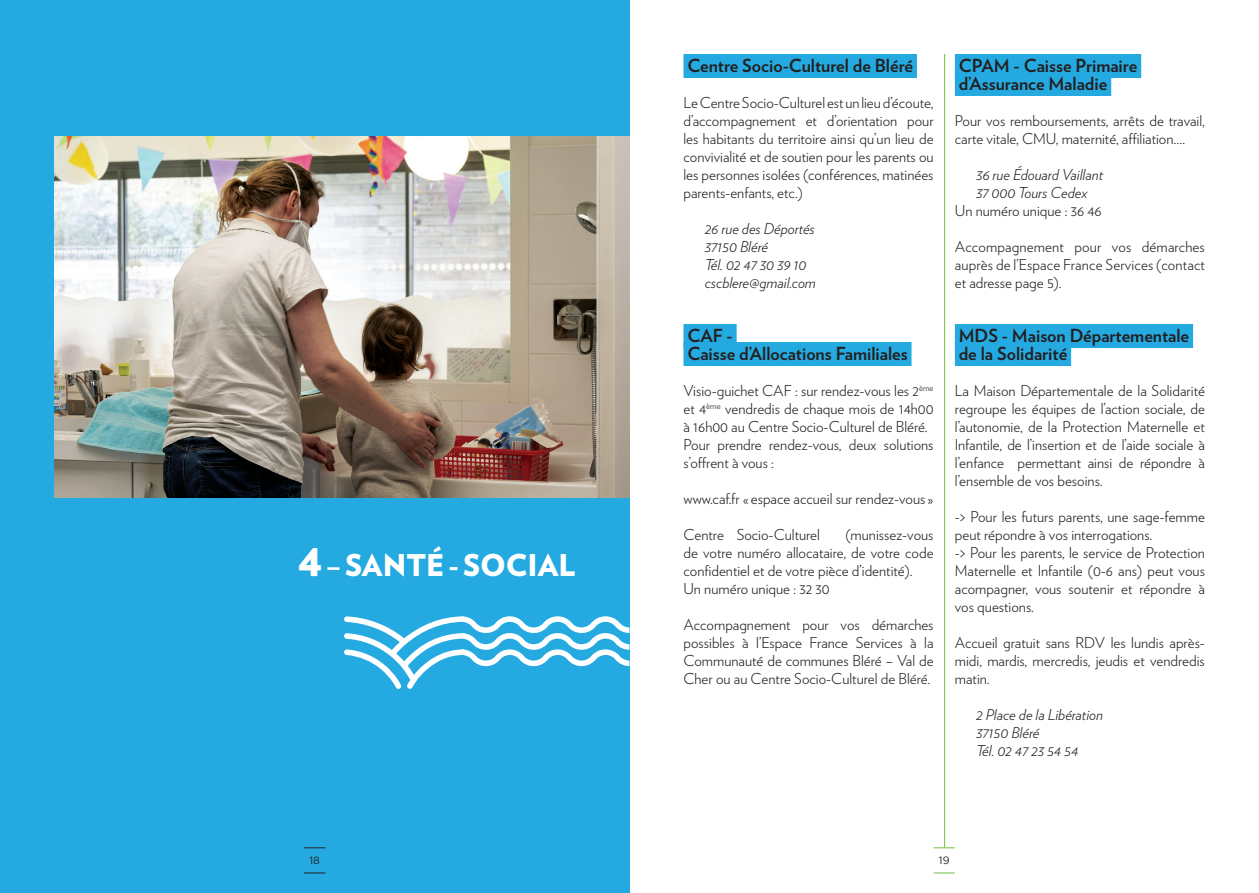
<style>
.page{position:relative;width:1259px;height:893px;background:#fff}
.page>*{position:absolute;margin:0;border:0;box-sizing:border-box;transform-origin:0 0}
.t1{font:900 30px "Verlag";color:#fff}
.t2{font:700 18px/18px "Verlag";color:#231f20}
.t3{font:300 15px/18px "Verlag";color:#231f20;text-align:justify}
.t4{font:italic 300 15px/18px "Verlag";color:#231f20}
.t5{font:10.5px "Gotham";color:#231f20}
.s1{font-size:46.5px}
</style>
<div class="page">
<div style="left:0;top:0;width:629px;height:893px;background:#24aae1"></div>
<div style="left:683px;top:54px;width:234px;height:24px;background:#24aae1"></div>
<div style="left:683px;top:324px;width:53px;height:24px;background:#24aae1"></div>
<div style="left:683px;top:342px;width:228px;height:24px;background:#24aae1"></div>
<div style="left:955px;top:54px;width:186px;height:24px;background:#24aae1"></div>
<div style="left:955px;top:72px;width:156px;height:24px;background:#24aae1"></div>
<div style="left:955px;top:324px;width:238px;height:24px;background:#24aae1"></div>
<div style="left:955px;top:342px;width:116px;height:24px;background:#24aae1"></div>
<hr style="left:944px;top:54px;width:1px;height:793px;background:#71bf44">
<svg style="left:933px;top:873px;width:22px;height:1px"></svg>
<svg style="left:933px;top:847px;width:22px;height:1px"></svg>
<svg style="left:304px;top:873px;width:21px;height:1px"></svg>
<svg style="left:304px;top:847px;width:21px;height:1px"></svg>
<svg style="left:344px;top:616px;width:285px;height:73px"></svg>
<img style="left:54px;top:136px;width:575px;height:361px">
<h1 class="t1" style="left:298px;top:540px;width:279px"><span class="s1">4</span> – SANTÉ - SOCIAL</h1>
<p class="t2" style="left:687px;top:56px;width:227px">Centre Socio-Culturel de Bléré</p>
<p class="t3" style="left:683px;top:93px;width:252px">Le Centre Socio-Culturel est un lieu d’écoute, d’accompagnement et d’orientation pour les habitants du territoire ainsi qu’un lieu de convivialité et de soutien pour les parents ou les personnes isolées (conférences, matinées parents-enfants, etc.)</p>
<p class="t4" style="left:705px;top:219px;width:113px">26 rue des Déportés<br>37150 Bléré<br>Tél. 02 47 30 39 10 cscblere@gmail.com</p>
<p class="t2" style="left:687px;top:326px;width:222px">CAF -<br>Caisse d’Allocations Familiales</p>
<p class="t3" style="left:683px;top:381px;width:252px;text-align:left">Visio-guichet CAF : sur rendez-vous les 2<sup>ème </sup>et 4<sup>ème</sup> vendredis de chaque mois de 14h00 à 16h00 au Centre Socio-Culturel de Bléré.<br>Pour prendre rendez-vous, deux solutions s’offrent à vous :</p>
<p class="t3" style="left:683px;top:489px;width:251px">www.caf.fr « espace accueil sur rendez-vous »</p>
<p class="t3" style="left:683px;top:525px;width:138px">Centre Socio-Culturel</p>
<p class="t3" style="left:683px;top:525px;width:252px;text-align:left;text-indent:162px">(munissez-vous de votre numéro allocataire, de votre code confidentiel et de votre pièce d’identité).<br>Un numéro unique : 32 30</p>
<p class="t3" style="left:683px;top:615px;width:252px">Accompagnement pour vos démarches possibles à l’Espace France Services à la Communauté de communes Bléré – Val de Cher ou au Centre Socio-Culturel de Bléré.</p>
<p class="t2" style="left:958px;top:56px;width:180px">CPAM - Caisse Primaire d’Assurance Maladie</p>
<p class="t3" style="left:955px;top:111px;width:252px">Pour vos remboursements, arrêts de travail, carte vitale, CMU, maternité, affiliation….</p>
<p class="t4" style="left:976px;top:165px;width:128px">36 rue Édouard Vaillant<br>37 000 Tours Cedex</p>
<p class="t3" style="left:955px;top:201px;width:148px">Un numéro unique : 36 46</p>
<p class="t3" style="left:955px;top:237px;width:252px">Accompagnement pour vos démarches auprès de l’Espace France Services (contact et adresse page 5).</p>
<p class="t2" style="left:958px;top:326px;width:232px">MDS - Maison Départementale de la Solidarité</p>
<p class="t3" style="left:955px;top:381px;width:252px">La Maison Départementale de la Solidarité regroupe les équipes de l’action sociale, de l’autonomie, de la Protection Maternelle et Infantile, de l’insertion et de l’aide sociale à l’enfance permettant ainsi de répondre à l’ensemble de vos besoins.</p>
<p class="t3" style="left:955px;top:507px;width:252px;text-align:left">-&gt; Pour les futurs parents, une sage-femme peut répondre à vos interrogations.<br>-&gt; Pour les parents, le service de Protection Maternelle et Infantile (0-6 ans) peut vous acompagner, vous soutenir et répondre à vos questions.</p>
<p class="t3" style="left:955px;top:633px;width:251px">Accueil gratuit sans RDV les lundis après&shy;midi, mardis, mercredis, jeudis et vendredis matin.</p>
<p class="t4" style="left:976px;top:705px;width:128px">2 Place de la Libération<br>37150 Bléré<br>Tél. 02 47 23 54 54</p>
<p class="t5" style="left:309px;top:855px;width:12px">18</p>
<p class="t5" style="left:939px;top:855px;width:12px">19</p>
</div>
